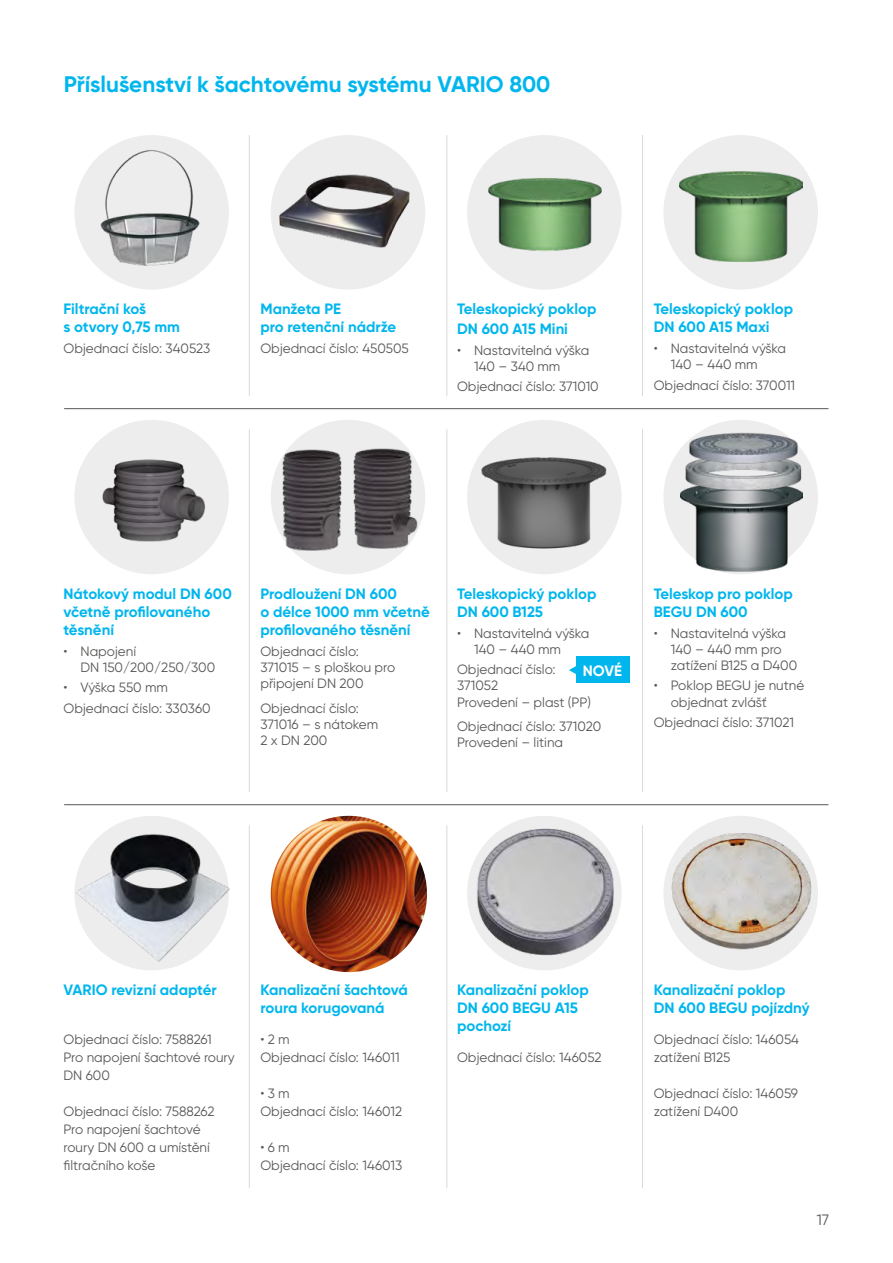
<style>
.page{position:relative;width:893px;height:1263px;background:#fff}
.page>*{position:absolute;margin:0;border:0;box-sizing:border-box;transform-origin:0 0}
.t1{font:700 22.5px "Gilroy";color:#00b6ed}
.t2{font:700 15px/18px "Gilroy";color:#00b6ed}
.t3{font:700 15px "Gilroy";color:#fff}
.t4{font:15px "Gilroy";color:#575756}
.t5{font:13.5px/16.2px "Gilroy";color:#575756}
</style>
<div class="page">
<div style="left:74px;top:135px;width:155px;height:155px;background:#ededed;border-radius:50%"></div>
<div style="left:74px;top:420px;width:155px;height:154px;background:#ededed;border-radius:50%"></div>
<div style="left:271px;top:135px;width:154px;height:155px;background:#ededed;border-radius:50%"></div>
<div style="left:271px;top:420px;width:154px;height:154px;background:#ededed;border-radius:50%"></div>
<div style="left:467px;top:135px;width:155px;height:155px;background:#ededed;border-radius:50%"></div>
<div style="left:467px;top:420px;width:155px;height:154px;background:#ededed;border-radius:50%"></div>
<div style="left:467px;top:816px;width:155px;height:154px;background:#ededed;border-radius:50%"></div>
<div style="left:663px;top:135px;width:155px;height:155px;background:#ededed;border-radius:50%"></div>
<div style="left:663px;top:420px;width:155px;height:154px;background:#ededed;border-radius:50%"></div>
<div style="left:663px;top:816px;width:155px;height:154px;background:#ededed;border-radius:50%"></div>
<hr style="left:249px;top:135px;width:1px;height:261px;background:#dadada">
<hr style="left:249px;top:429px;width:1px;height:363px;background:#dadada">
<hr style="left:249px;top:825px;width:1px;height:363px;background:#dadada">
<hr style="left:446px;top:135px;width:1px;height:261px;background:#dadada">
<hr style="left:446px;top:429px;width:1px;height:363px;background:#dadada">
<hr style="left:446px;top:825px;width:1px;height:363px;background:#dadada">
<hr style="left:642px;top:135px;width:1px;height:261px;background:#dadada">
<hr style="left:642px;top:429px;width:1px;height:363px;background:#dadada">
<hr style="left:642px;top:825px;width:1px;height:363px;background:#dadada">
<hr style="left:64px;top:408px;width:764px;height:1px;background:#575756">
<hr style="left:64px;top:804px;width:764px;height:1px;background:#575756">
<img style="left:98px;top:147px;width:103px;height:130px">
<img style="left:679px;top:172px;width:124px;height:89px">
<img style="left:102px;top:459px;width:104px;height:83px">
<img style="left:74px;top:818px;width:156px;height:151px">
<img style="left:669px;top:833px;width:143px;height:121px">
<img style="left:477px;top:828px;width:137px;height:129px">
<img style="left:276px;top:174px;width:134px;height:74px">
<img style="left:354px;top:442px;width:69px;height:110px">
<img style="left:278px;top:443px;width:76px;height:112px">
<img style="left:488px;top:178px;width:114px;height:73px">
<img style="left:481px;top:457px;width:126px;height:92px">
<img style="left:680px;top:497px;width:123px;height:77px">
<img style="left:677px;top:452px;width:126px;height:45px">
<img style="left:678px;top:432px;width:125px;height:34px">
<img style="left:271px;top:816px;width:156px;height:156px;border-radius:78px">
<div style="left:576px;top:657px;width:54px;height:26px;background:#00b6ed"></div>
<svg style="left:569px;top:666px;width:7px;height:8px"></svg>
<h1 class="t1" style="left:64px;top:70px;width:488px">Příslušenství k šachtovému systému VARIO 800</h1>
<p class="t2" style="left:63px;top:300px;width:118px">Filtrační koš<br>s otvory 0,75 mm</p>
<p class="t5" style="left:63px;top:340px;width:148px">Objednací číslo: 340523</p>
<p class="t2" style="left:260px;top:300px;width:137px">Manžeta PE<br>pro retenční nádrže</p>
<p class="t5" style="left:260px;top:340px;width:150px">Objednací číslo: 450505</p>
<p class="t2" style="left:457px;top:299px;width:141px;line-height:19.8px">Teleskopický poklop<br>DN 600 A15 Mini</p>
<p class="t5" style="left:474px;top:342px;width:117px;text-indent:-17px">• Nastavitelná výška<br>140 – 340 mm</p>
<p class="t5" style="left:457px;top:378px;width:143px">Objednací číslo: 371010</p>
<p class="t2" style="left:654px;top:300px;width:141px">Teleskopický poklop<br>DN 600 A15 Maxi</p>
<p class="t5" style="left:671px;top:340px;width:117px;text-indent:-17px">• Nastavitelná výška<br>140 – 440 mm</p>
<p class="t5" style="left:654px;top:377px;width:143px">Objednací číslo: 370011</p>
<p class="t2" style="left:63px;top:585px;width:170px">Nátokový modul DN 600 včetně profilovaného těsnění</p>
<p class="t5" style="left:81px;top:642px;width:136px;text-indent:-17px">• Napojení<br>DN 150/200/250/300</p>
<p class="t5" style="left:63px;top:677px;width:149px;line-height:20.4px">• Výška 550 mm<br>Objednací číslo: 330360</p>
<p class="t2" style="left:260px;top:585px;width:171px">Prodloužení DN 600<br>o délce 1000 mm včetně profilovaného těsnění</p>
<p class="t5" style="left:260px;top:642px;width:136px">Objednací číslo:<br>371015 – s ploškou pro připojení DN 200</p>
<p class="t5" style="left:260px;top:700px;width:119px">Objednací číslo:<br>371016 – s nátokem<br>2 x DN 200</p>
<p class="t2" style="left:457px;top:585px;width:141px">Teleskopický poklop<br>DN 600 B125</p>
<p class="t5" style="left:474px;top:624px;width:117px;text-indent:-17px">• Nastavitelná výška<br>140 – 440 mm</p>
<p class="t5" style="left:457px;top:661px;width:135px">Objednací číslo:<br>371052<br>Provedení – plast (PP)</p>
<p class="t5" style="left:457px;top:718px;width:146px">Objednací číslo: 371020<br>Provedení – litina</p>
<p class="t3" style="left:583px;top:661px;width:41px">NOVÉ</p>
<p class="t2" style="left:654px;top:585px;width:141px">Teleskop pro poklop<br>BEGU DN 600</p>
<p class="t5" style="left:671px;top:624px;width:128px;text-indent:-17px">• Nastavitelná výška<br>140 – 440 mm pro zatížení B125 a D400</p>
<p class="t5" style="left:671px;top:677px;width:135px;text-indent:-17px">• Poklop BEGU je nutné objednat zvlášť</p>
<p class="t5" style="left:654px;top:714px;width:142px">Objednací číslo: 371021</p>
<p class="t2" style="left:63px;top:981px;width:155px">VARIO revizní adaptér</p>
<p class="t5" style="left:63px;top:1030px;width:173px;line-height:18px">Objednací číslo: 7588261<br>Pro napojení šachtové roury<br>DN 600</p>
<p class="t5" style="left:63px;top:1102px;width:153px;line-height:18px">Objednací číslo: 7588262<br>Pro napojení šachtové roury DN 600 a umístění filtračního koše</p>
<p class="t2" style="left:260px;top:981px;width:149px">Kanalizační šachtová roura korugovaná</p>
<p class="t5" style="left:260px;top:1030px;width:141px;line-height:18px">• 2m<br>Objednací číslo: 146011</p>
<p class="t5" style="left:260px;top:1084px;width:143px;line-height:18px">• 3m<br>Objednací číslo: 146012</p>
<p class="t5" style="left:260px;top:1138px;width:143px;line-height:18px">• 6m<br>Objednací číslo: 146013</p>
<p class="t2" style="left:457px;top:981px;width:133px">Kanalizační poklop<br>DN 600 BEGU A15 pochozí</p>
<p class="t5" style="left:457px;top:1049px;width:146px">Objednací číslo: 146052</p>
<p class="t2" style="left:654px;top:981px;width:157px">Kanalizační poklop<br>DN 600 BEGU pojízdný</p>
<p class="t5" style="left:654px;top:1030px;width:147px;line-height:18px">Objednací číslo: 146054 zatížení B125</p>
<p class="t5" style="left:654px;top:1084px;width:146px;line-height:18px">Objednací číslo: 146059 zatížení D400</p>
<p class="t4" style="left:817px;top:1210px;width:14px">17</p>
</div>
